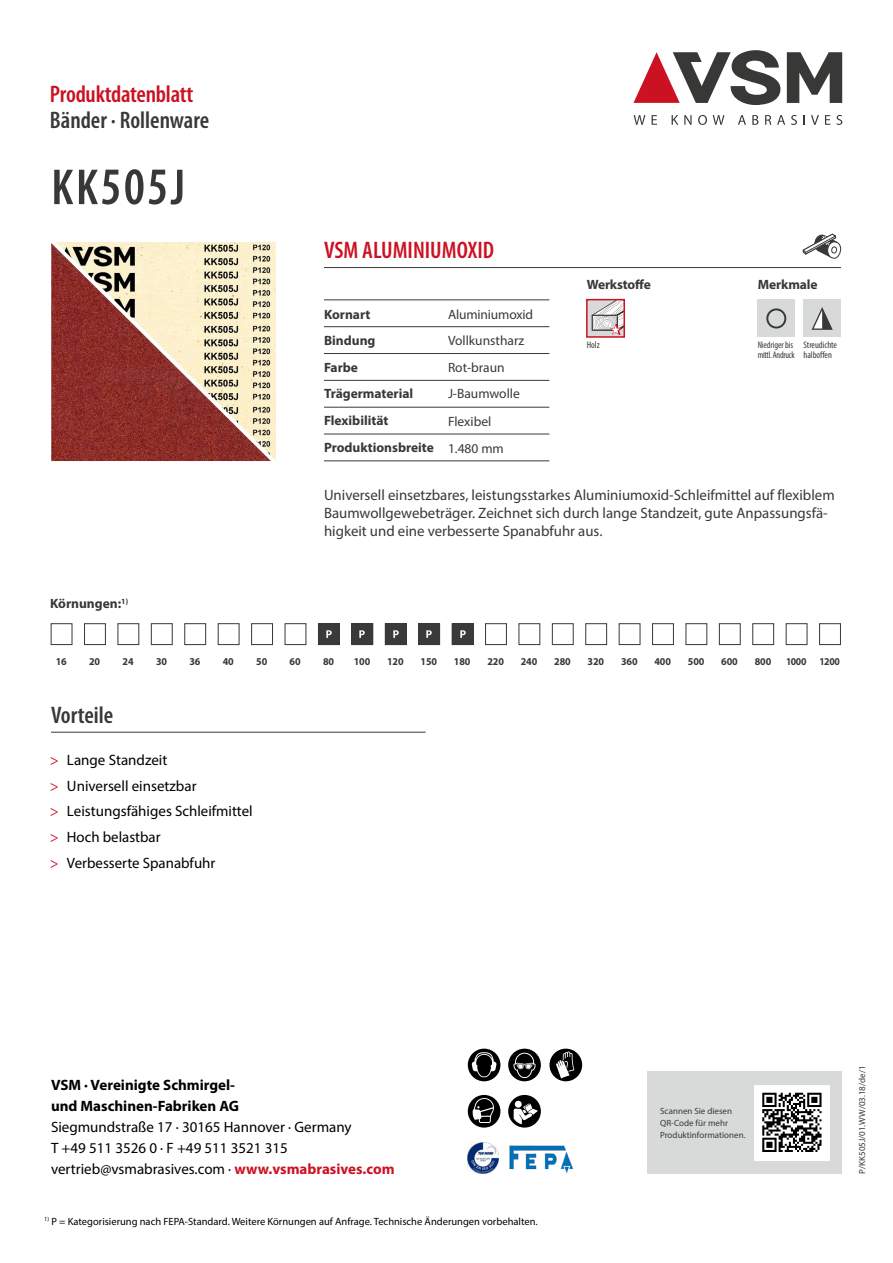
<style>
.page{position:relative;width:893px;height:1263px;background:#fff}
.page>*{position:absolute;margin:0;border:0;box-sizing:border-box;transform-origin:0 0}
.t1{font:600 condensed 51px "Myriad Pro";color:#383937}
.t2{font:600 condensed 24px "Myriad Pro";letter-spacing:-.01em;color:#c12}
.t3{font:600 condensed 24px "Myriad Pro";color:#383937}
.t4{font:15px/25.5px "Myriad Pro";color:#000}
.t5{font:15px/18px "Myriad Pro";color:#383937}
.t6{font:700 15px/21px "Myriad Pro";color:#000}
.t7{font:700 13.5px/26.4px "Myriad Pro";color:#383937}
.t8{font:13.5px "Myriad Pro";color:#383937}
.t9{font:10.5px "Myriad Pro";color:#000}
.t10{font:700 10.5px "Myriad Pro";letter-spacing:-.01em;color:#383937;scale:.96 1}
.t11{font:700 10.5px "Myriad Pro";letter-spacing:-.01em;color:#383937;scale:.9 1}
.t12{font:condensed 9.6px/9.3px "Myriad Pro";letter-spacing:-.01em;color:#383937}
.t13{font:9px/12px "Myriad Pro";color:#383937}
.s1{font-size:53.1px}
.s2{color:#c12}
.s3{font-weight:700;color:#c12}
</style>
<div class="page">
<svg style="left:51px;top:242px;width:225px;height:219px;background:#b58271"></svg>
<hr style="left:324px;top:267px;width:517px;height:1px;background:#383937">
<hr style="left:51px;top:732px;width:375px;height:1px;background:#383937">
<div style="left:648px;top:1071px;width:194px;height:103px;background:#d8dada"></div>
<div style="left:754px;top:1085px;width:76px;height:75px;background:#fff"></div>
<svg style="left:633px;top:50px;width:147px;height:55px"></svg>
<svg style="left:787px;top:52px;width:55px;height:51px"></svg>
<svg style="left:634px;top:115px;width:11px;height:10px"></svg>
<svg style="left:652px;top:115px;width:5px;height:10px"></svg>
<svg style="left:672px;top:115px;width:6px;height:10px"></svg>
<svg style="left:684px;top:115px;width:8px;height:10px"></svg>
<svg style="left:698px;top:115px;width:9px;height:10px"></svg>
<svg style="left:713px;top:115px;width:11px;height:10px"></svg>
<svg style="left:738px;top:115px;width:8px;height:10px"></svg>
<svg style="left:752px;top:115px;width:6px;height:10px"></svg>
<svg style="left:765px;top:115px;width:6px;height:10px"></svg>
<svg style="left:777px;top:115px;width:8px;height:10px"></svg>
<svg style="left:791px;top:115px;width:6px;height:10px"></svg>
<svg style="left:811px;top:115px;width:8px;height:10px"></svg>
<svg style="left:825px;top:115px;width:5px;height:10px"></svg>
<svg style="left:836px;top:115px;width:6px;height:10px"></svg>
<hr style="left:324px;top:326px;width:225px;height:1px;background:#383937">
<hr style="left:324px;top:407px;width:225px;height:1px;background:#383937">
<hr style="left:324px;top:300px;width:225px;height:1px;background:#383937">
<hr style="left:324px;top:380px;width:225px;height:1px;background:#383937">
<hr style="left:324px;top:353px;width:225px;height:1px;background:#383937">
<hr style="left:324px;top:434px;width:225px;height:1px;background:#383937">
<hr style="left:324px;top:461px;width:225px;height:1px;background:#383937">
<img style="left:468px;top:1142px;width:31px;height:32px">
<svg style="left:762px;top:1092px;width:60px;height:54px"></svg>
<svg style="left:762px;top:1093px;width:59px;height:59px"></svg>
<div style="left:468px;top:1049px;width:32px;height:32px;background:#000;border-radius:50%"></div>
<svg style="left:472px;top:1052px;width:24px;height:25px"></svg>
<div style="left:468px;top:1095px;width:32px;height:32px;background:#000;border-radius:50%"></div>
<svg style="left:473px;top:1098px;width:21px;height:25px"></svg>
<div style="left:508px;top:1049px;width:33px;height:32px;background:#000;border-radius:50%"></div>
<svg style="left:513px;top:1053px;width:23px;height:25px"></svg>
<div style="left:508px;top:1095px;width:33px;height:32px;background:#000;border-radius:50%"></div>
<svg style="left:514px;top:1101px;width:24px;height:23px"></svg>
<div style="left:549px;top:1049px;width:33px;height:32px;background:#000;border-radius:50%"></div>
<svg style="left:556px;top:1051px;width:18px;height:27px"></svg>
<div style="left:758px;top:300px;width:37px;height:37px;background:#d8dada"></div>
<svg style="left:766px;top:308px;width:20px;height:20px"></svg>
<div style="left:803px;top:300px;width:38px;height:37px;background:#d8dada"></div>
<svg style="left:812px;top:307px;width:21px;height:23px"></svg>
<svg style="left:589px;top:302px;width:3px;height:33px"></svg>
<div style="left:51px;top:623px;width:21px;height:22px;border:1px solid #383937"></div>
<div style="left:84px;top:623px;width:22px;height:22px;border:1px solid #383937"></div>
<div style="left:118px;top:623px;width:21px;height:22px;border:1px solid #383937"></div>
<img style="left:420px;top:625px;width:18px;height:18px">
<div style="left:418px;top:623px;width:22px;height:22px;border:1px solid #383937"></div>
<div style="left:151px;top:623px;width:22px;height:22px;border:1px solid #383937"></div>
<img style="left:454px;top:625px;width:17px;height:18px">
<div style="left:452px;top:623px;width:21px;height:22px;border:1px solid #383937"></div>
<div style="left:184px;top:623px;width:22px;height:22px;border:1px solid #383937"></div>
<div style="left:485px;top:623px;width:22px;height:22px;border:1px solid #383937"></div>
<div style="left:218px;top:623px;width:21px;height:22px;border:1px solid #383937"></div>
<div style="left:519px;top:623px;width:21px;height:22px;border:1px solid #383937"></div>
<div style="left:552px;top:623px;width:22px;height:22px;border:1px solid #383937"></div>
<div style="left:285px;top:623px;width:21px;height:22px;border:1px solid #383937"></div>
<div style="left:585px;top:623px;width:22px;height:22px;border:1px solid #383937"></div>
<img style="left:320px;top:625px;width:18px;height:18px">
<div style="left:318px;top:623px;width:22px;height:22px;border:1px solid #383937"></div>
<div style="left:619px;top:623px;width:21px;height:22px;border:1px solid #383937"></div>
<div style="left:686px;top:623px;width:21px;height:22px;border:1px solid #383937"></div>
<img style="left:387px;top:625px;width:18px;height:18px">
<div style="left:385px;top:623px;width:22px;height:22px;border:1px solid #383937"></div>
<div style="left:752px;top:623px;width:22px;height:22px;border:1px solid #383937"></div>
<div style="left:819px;top:623px;width:22px;height:22px;border:1px solid #383937"></div>
<div style="left:786px;top:623px;width:21px;height:22px;border:1px solid #383937"></div>
<div style="left:719px;top:623px;width:22px;height:22px;border:1px solid #383937"></div>
<div style="left:652px;top:623px;width:22px;height:22px;border:1px solid #383937"></div>
<div style="left:251px;top:623px;width:22px;height:22px;border:1px solid #383937"></div>
<img style="left:353px;top:625px;width:18px;height:18px">
<div style="left:351px;top:623px;width:22px;height:22px;border:1px solid #383937"></div>
<img style="left:509px;top:1145px;width:65px;height:28px">
<svg style="left:802px;top:233px;width:39px;height:26px"></svg>
<div style="left:586px;top:299px;width:39px;height:39px;border:2px solid #c12"></div>
<svg style="left:592px;top:300px;width:32px;height:35px"></svg>
<h2 class="t2" style="left:50px;top:81px;width:145px">Produktdatenblatt</h2>
<h2 class="t3" style="left:50px;top:106px;width:161px">Bänder · Rollenware</h2>
<h1 class="t1" style="left:51px;top:159px;width:135px">KK<span class="s1">505</span>J</h1>
<p class="t7" style="left:50px;top:590px;width:79px">Körnungen:<sup>1)</sup></p>
<h2 class="t2" style="left:324px;top:237px;width:172px">VSM ALUMINIUMOXID</h2>
<p class="t7" style="left:324px;top:300px;width:48px">Kornart</p>
<p class="t8" style="left:448px;top:306px;width:87px">Aluminiumoxid</p>
<p class="t7" style="left:324px;top:327px;width:53px">Bindung<br>Farbe</p>
<p class="t8" style="left:448px;top:332px;width:78px">Vollkunstharz</p>
<p class="t8" style="left:448px;top:359px;width:58px">Rot-braun</p>
<p class="t7" style="left:324px;top:380px;width:91px">Trägermaterial</p>
<p class="t8" style="left:448px;top:386px;width:73px">J-Baumwolle</p>
<p class="t7" style="left:324px;top:407px;width:66px">Flexibilität</p>
<p class="t8" style="left:448px;top:413px;width:45px">Flexibel</p>
<p class="t7" style="left:324px;top:434px;width:111px">Produktionsbreite</p>
<p class="t8" style="left:448px;top:440px;width:57px">1.480 mm</p>
<p class="t7" style="left:587px;top:271px;width:66px">Werkstoffe</p>
<p class="t7" style="left:758px;top:271px;width:61px">Merkmale</p>
<p class="t12" style="left:587px;top:340px;width:14px">Holz</p>
<p class="t12" style="left:758px;top:340px;width:38px">Niedriger bis mittl. Andruck</p>
<p class="t12" style="left:803px;top:340px;width:35px">Streudichte halboffen</p>
<p class="t5" style="left:324px;top:486px;width:512px">Universell einsetzbares, leistungsstarkes Aluminiumoxid-Schleifmittel auf flexiblem<br>Baumwollgewebeträger. Zeichnet sich durch lange Standzeit, gute Anpassungsfä&shy;higkeit und eine verbesserte Spanabfuhr aus.</p>
<p class="t10" style="left:56px;top:655px;width:13px">16</p>
<p class="t10" style="left:89px;top:655px;width:13px">20</p>
<p class="t10" style="left:123px;top:655px;width:13px">24</p>
<p class="t10" style="left:156px;top:655px;width:13px">30</p>
<p class="t10" style="left:189px;top:655px;width:13px">36</p>
<p class="t10" style="left:223px;top:655px;width:13px">40</p>
<p class="t10" style="left:256px;top:655px;width:13px">50</p>
<p class="t10" style="left:290px;top:655px;width:13px">60</p>
<p class="t10" style="left:323px;top:655px;width:13px">80</p>
<p class="t10" style="left:354px;top:655px;width:19px">100</p>
<p class="t10" style="left:387px;top:655px;width:19px">120</p>
<p class="t10" style="left:421px;top:655px;width:19px">150</p>
<p class="t10" style="left:454px;top:655px;width:19px">180</p>
<p class="t10" style="left:487px;top:655px;width:19px">220</p>
<p class="t10" style="left:521px;top:655px;width:19px">240</p>
<p class="t10" style="left:554px;top:655px;width:19px">280</p>
<p class="t10" style="left:588px;top:655px;width:19px">320</p>
<p class="t10" style="left:621px;top:655px;width:19px">360</p>
<p class="t10" style="left:654px;top:655px;width:19px">400</p>
<p class="t10" style="left:688px;top:655px;width:19px">500</p>
<p class="t10" style="left:721px;top:655px;width:19px">600</p>
<p class="t10" style="left:755px;top:655px;width:19px">800</p>
<p class="t11" style="left:786px;top:655px;width:61px">1000 1200</p>
<h2 class="t3" style="left:51px;top:702px;width:64px">Vorteile</h2>
<p class="t4" style="left:50px;top:747px;width:204px"><span class="s2">&gt;</span> Lange Standzeit<br><span class="s2">&gt;</span> Universell einsetzbar<br><span class="s2">&gt;</span> Leistungsfähiges Schleifmittel <span class="s2">&gt;</span> Hoch belastbar<br><span class="s2">&gt;</span> Verbesserte Spanabfuhr</p>
<p class="t6" style="left:51px;top:1074px;width:190px">VSM · Vereinigte Schmirgel&shy;und Maschinen-Fabriken AG</p>
<p class="t4" style="left:51px;top:1116px;width:345px;line-height:21px">Siegmundstraße 17 · 30165 Hannover · Germany<br>T +49 511 3526 0 · F +49 511 3521 315 vertrieb@vsmabrasives.com · <span class="s3">www.vsmabrasives.com</span></p>
<p class="t9" style="left:44px;top:1215px;width:495px"><sup>1)</sup> P = Kategorisierung nach FEPA-Standard. Weitere Körnungen auf Anfrage. Technische Änderungen vorbehalten.</p>
<p class="t13" style="left:660px;top:1105px;width:87px">Scannen Sie diesen<br>QR-Code für mehr<br>Produktinformationen.</p>
<p class="t13" style="left:856px;top:1174px;width:110px;rotate:-90deg">P/KK505J/01.WW/03.18/de/1</p>
</div>
